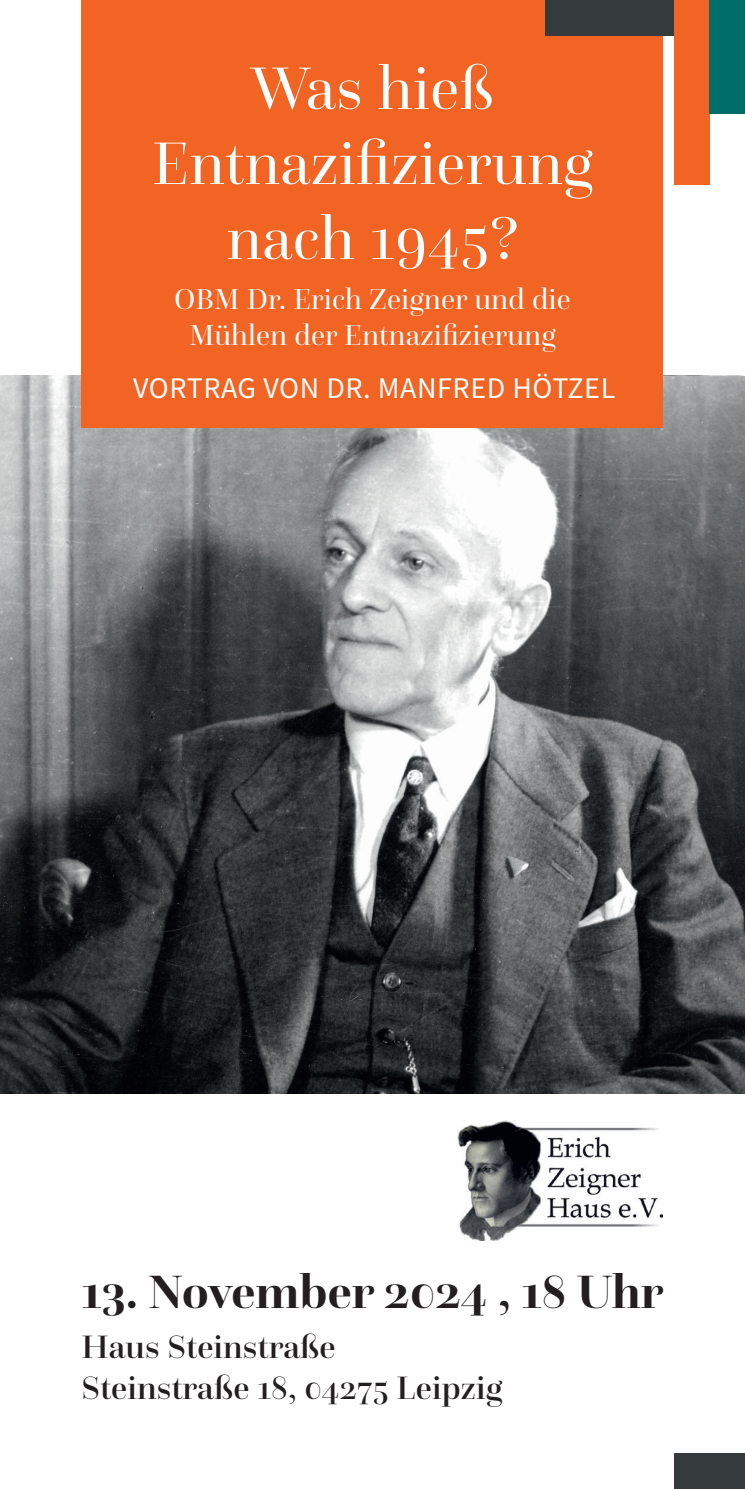
<style>
.page{position:relative;width:745px;height:1489px;background:#fff}
.page>*{position:absolute;margin:0;border:0;box-sizing:border-box;transform-origin:0 0}
.t1{font:62.5px/75px "Questa Grande";letter-spacing:.005em;color:#fff;text-align:center}
.t2{font:700 48.75px "Questa Grande";letter-spacing:.005em;color:#231f20}
.t3{font:500 33.75px/40.5px "Questa Grande";letter-spacing:.005em;color:#231f20}
.t4{font:30px/36px "Questa Grande";letter-spacing:.005em;color:#fff;text-align:center}
.t5{font:30px "Source Sans Pro";letter-spacing:.02em;color:#fff}
</style>
<div class="page">
<img style="left:0;top:376px;width:744px;height:717px">
<div style="left:81px;top:0;width:582px;height:427px;background:#f26423"></div>
<div style="left:673px;top:0;width:36px;height:185px;background:#f26423"></div>
<div style="left:709px;top:0;width:35px;height:113px;background:#006d6a"></div>
<div style="left:545px;top:0;width:128px;height:35px;background:#353a3c"></div>
<div style="left:673px;top:1453px;width:71px;height:35px;background:#353a3c"></div>
<img style="left:457px;top:1120px;width:205px;height:120px">
<h1 class="t1" style="left:152px;top:51px;width:442px">Was hieß<br>Entnazifizierung nach 1945?</h1>
<p class="t4" style="left:174px;top:281px;width:398px">OBM Dr. Erich Zeigner und die<br>Mühlen der Entnazifizierung</p>
<p class="t5" style="left:133px;top:369px;width:483px">VORTRAG VON DR. MANFRED HÖTZEL</p>
<h2 class="t2" style="left:81px;top:1261px;width:583px">13. November 2024 , 18 Uhr</h2>
<p class="t3" style="left:81px;top:1326px;width:422px">Haus Steinstraße<br>Steinstraße 18, 04275 Leipzig</p>
</div>
